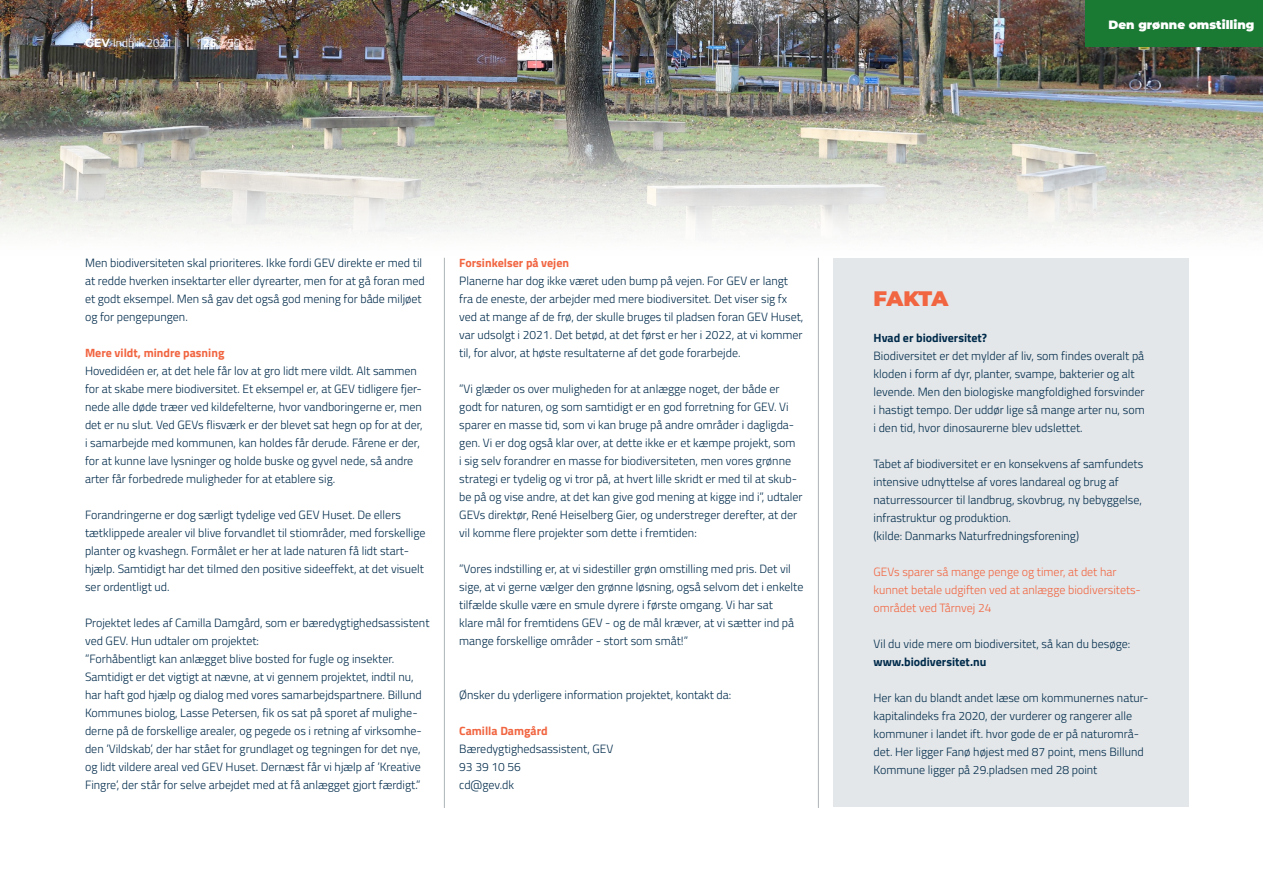
<style>
.page{position:relative;width:1263px;height:893px;background:#fff}
.page>*{position:absolute;margin:0;border:0;box-sizing:border-box;transform-origin:0 0}
.t1{font:900 21px "Montserrat";letter-spacing:-.03em;color:#f16541}
.t2{font:300 12px/18px "Titillium Web";color:#002b4b}
.t3{font:300 12px/18px "Titillium Web";color:#f16541}
.t4{font:700 12px "Titillium Web";color:#f16541}
.t5{font:700 12px "Titillium Web";color:#002b4b}
.t6{font:900 12px "Montserrat";color:#fff}
.t7{font:300 12px "Titillium Web";color:#fff;scale:.95 1}
.t8{font:300 12px "Titillium Web";color:#fff}
.s1{font-family:"Montserrat";font-weight:700}
.s2{font-weight:700}
</style>
<div class="page">
<img style="left:0;top:0;width:1263px;height:258px">
<hr style="left:444px;top:258px;width:1px;height:550px;background:#aeb3b6">
<hr style="left:818px;top:258px;width:1px;height:550px;background:#aeb3b6">
<div style="left:833px;top:258px;width:356px;height:549px;background:#e4e7e9"></div>
<svg style="left:188px;top:34px;width:1px;height:13px"></svg>
<div style="left:1086px;top:0;width:177px;height:47px;background:#1a7a34"></div>
<p class="t7" style="left:85px;top:34px;width:93px"><span class="s1">GEV</span> Indblik 2021</p>
<p class="t8" style="left:203px;top:34px;width:39px"><span class="s2">26</span> / 50</p>
<p class="t6" style="left:1108px;top:16px;width:147px">Den grønne omstilling</p>
<p class="t2" style="left:85px;top:254px;width:341px">Men biodiversiteten skal prioriteres. Ikke fordi GEV direkte er med til at redde hverken insektarter eller dyrearter, men for at gå foran med et godt eksempel. Men så gav det også god mening for både miljøet og for pengepungen.</p>
<p class="t4" style="left:85px;top:344px;width:141px">Mere vildt, mindre pasning</p>
<p class="t2" style="left:85px;top:362px;width:339px">Hovedidéen er, at det hele får lov at gro lidt mere vildt. Alt sammen for at skabe mere biodiversitet. Et eksempel er, at GEV tidligere fjer&shy;nede alle døde træer ved kildefelterne, hvor vandboringerne er, men det er nu slut. Ved GEVs flisværk er der blevet sat hegn op for at der, i samarbejde med kommunen, kan holdes får derude. Fårene er der, for at kunne lave lysninger og holde buske og gyvel nede, så andre arter får forbedrede muligheder for at etablere sig.</p>
<p class="t2" style="left:85px;top:506px;width:342px">Forandringerne er dog særligt tydelige ved GEV Huset. De ellers tætklippede arealer vil blive forvandlet til stiområder, med forskellige planter og kvashegn. Formålet er her at lade naturen få lidt start&shy;hjælp. Samtidigt har det tilmed den positive sideeffekt, at det visuelt ser ordentligt ud.</p>
<p class="t2" style="left:85px;top:614px;width:346px">Projektet ledes af Camilla Damgård, som er bæredygtighedsassistent ved GEV. Hun udtaler om projektet:<br>”Forhåbentligt kan anlægget blive bosted for fugle og insekter.<br>Samtidigt er det vigtigt at nævne, at vi gennem projektet, indtil nu, har haft god hjælp og dialog med vores samarbejdspartnere. Billund Kommunes biolog, Lasse Petersen, fik os sat på sporet af mulighe&shy;derne på de forskellige arealer, og pegede os i retning af virksomhe&shy;den ’Vildskab’, der har stået for grundlaget og tegningen for det nye, og lidt vildere areal ved GEV Huset. Dernæst får vi hjælp af ’Kreative Fingre’, der står for selve arbejdet med at få anlægget gjort færdigt.”</p>
<p class="t4" style="left:459px;top:254px;width:111px">Forsinkelser på vejen</p>
<p class="t2" style="left:459px;top:272px;width:346px">Planerne har dog ikke været uden bump på vejen. For GEV er langt fra de eneste, der arbejder med mere biodiversitet. Det viser sig fx ved at mange af de frø, der skulle bruges til pladsen foran GEV Huset, var udsolgt i 2021. Det betød, at det først er her i 2022, at vi kommer til, for alvor, at høste resultaterne af det gode forarbejde.</p>
<p class="t2" style="left:459px;top:380px;width:345px">”Vi glæder os over muligheden for at anlægge noget, der både er godt for naturen, og som samtidigt er en god forretning for GEV. Vi sparer en masse tid, som vi kan bruge på andre områder i dagligda&shy;gen. Vi er dog også klar over, at dette ikke er et kæmpe projekt, som<br>i sig selv forandrer en masse for biodiversiteten, men vores grønne strategi er tydelig og vi tror på, at hvert lille skridt er med til at skub&shy;be på og vise andre, at det kan give god mening at kigge ind i”, udtaler GEVs direktør, René Heiselberg Gier, og understreger derefter, at der vil komme flere projekter som dette i fremtiden:</p>
<p class="t2" style="left:459px;top:560px;width:346px">”Vores indstilling er, at vi sidestiller grøn omstilling med pris. Det vil sige, at vi gerne vælger den grønne løsning, også selvom det i enkelte tilfælde skulle være en smule dyrere i første omgang. Vi har sat<br>klare mål for fremtidens GEV - og de mål kræver, at vi sætter ind på mange forskellige områder - stort som småt!”</p>
<p class="t2" style="left:459px;top:686px;width:274px">Ønsker du yderligere information projektet, kontakt da:</p>
<p class="t4" style="left:459px;top:722px;width:90px">Camilla Damgård</p>
<p class="t2" style="left:459px;top:740px;width:156px">Bæredygtighedsassistent, GEV<br>93 39 10 56<br>cd@gev.dk</p>
<h1 class="t1" style="left:873px;top:283px;width:76px">FAKTA</h1>
<p class="t5" style="left:873px;top:328px;width:115px">Hvad er biodiversitet?</p>
<p class="t2" style="left:873px;top:346px;width:273px">Biodiversitet er det mylder af liv, som findes overalt på kloden i form af dyr, planter, svampe, bakterier og alt levende. Men den biologiske mangfoldighed forsvinder i hastigt tempo. Der uddør lige så mange arter nu, som i den tid, hvor dinosaurerne blev udslettet.</p>
<p class="t2" style="left:873px;top:454px;width:271px">Tabet af biodiversitet er en konsekvens af samfundets intensive udnyttelse af vores landareal og brug af naturressourcer til landbrug, skovbrug, ny bebyggelse, infrastruktur og produktion.<br>(kilde: Danmarks Naturfredningsforening)</p>
<p class="t3" style="left:873px;top:562px;width:269px">GEVs sparer så mange penge og timer, at det har kunnet betale udgiften ved at anlægge biodiversitets&shy;området ved Tårnvej 24</p>
<p class="t2" style="left:873px;top:634px;width:258px">Vil du vide mere om biodiversitet, så kan du besøge:</p>
<p class="t5" style="left:873px;top:652px;width:114px">www.biodiversitet.nu</p>
<p class="t2" style="left:873px;top:688px;width:276px">Her kan du blandt andet læse om kommunernes natur&shy;kapitalindeks fra 2020, der vurderer og rangerer alle kommuner i landet ift. hvor gode de er på naturområ&shy;det. Her ligger Fanø højest med 87 point, mens Billund Kommune ligger på 29.pladsen med 28 point</p>
</div>
